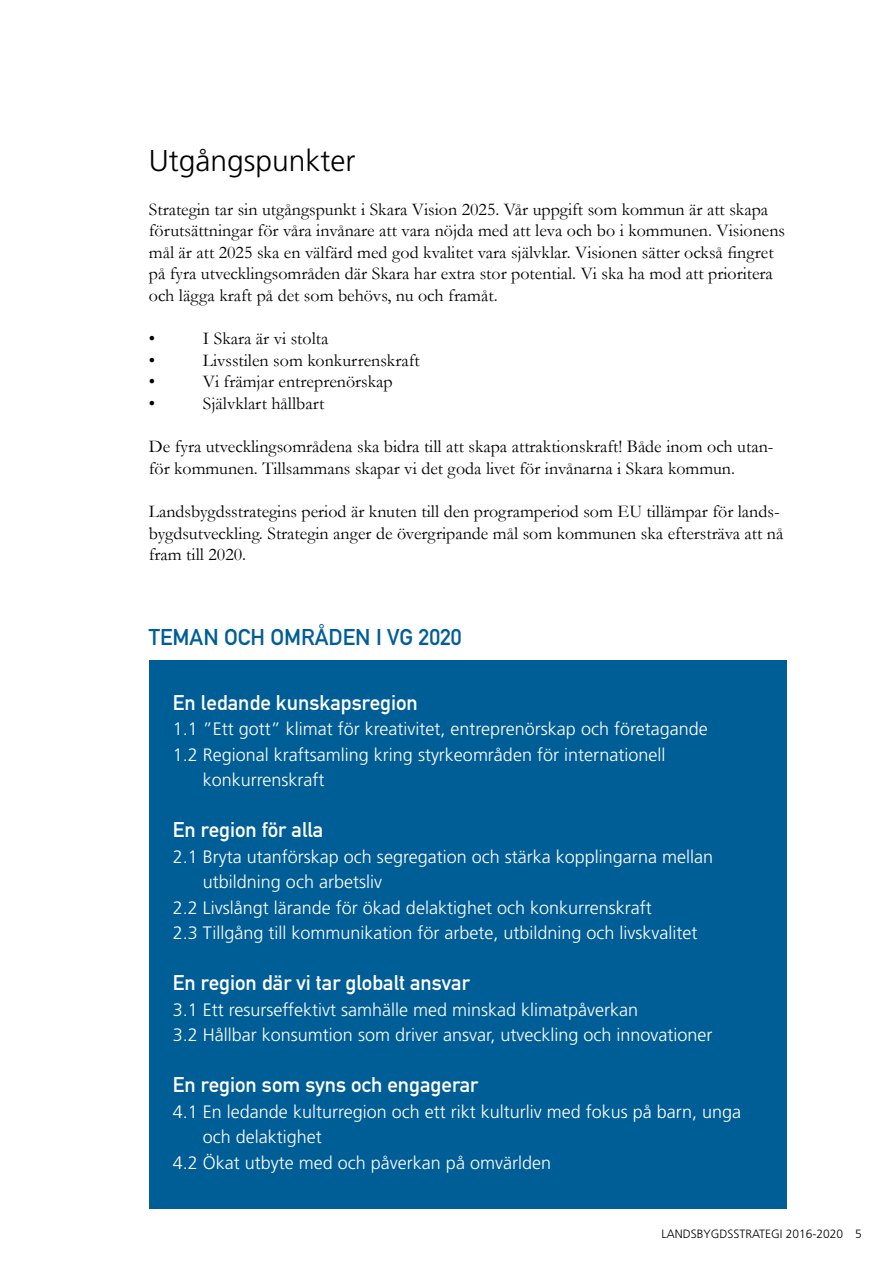
<style>
.page{position:relative;width:893px;height:1263px;background:#fff}
.page>*{position:absolute;margin:0;border:0;box-sizing:border-box;transform-origin:0 0}
.t1{font:300 30px "Frutiger LT Std";color:#000}
.t2{font:22.5px "DIN Mittelschrift Std";color:#005e96}
.t3{font:21px "DIN Mittelschrift Std";color:#fff}
.t4{font:18px/21.6px "Garamond";color:#000}
.t5{font:300 18px/25.5px "Frutiger LT Std";color:#fff}
.t6{font:300 12px "Frutiger LT Std";color:#000}
</style>
<div class="page">
<div style="left:149px;top:660px;width:638px;height:549px;background:#005e96"></div>
<h1 class="t1" style="left:149px;top:144px;width:208px">Utgångspunkter</h1>
<p class="t4" style="left:149px;top:198px;width:638px">Strategin tar sin utgångspunkt i Skara Vision 2025. Vår uppgift som kommun är att skapa förutsättningar för våra invånare att vara nöjda med att leva och bo i kommunen. Visionens mål är att 2025 ska en välfärd med god kvalitet vara självklar. Visionen sätter också fingret på fyra utvecklingsområden där Skara har extra stor potential. Vi ska ha mod att prioritera och lägga kraft på det som behövs, nu och framåt.</p>
<p class="t4" style="left:149px;top:327px;width:8px">•</p>
<p class="t4" style="left:203px;top:327px;width:127px">I Skara är vi stolta</p>
<p class="t4" style="left:149px;top:349px;width:8px">•</p>
<p class="t4" style="left:203px;top:349px;width:218px">Livsstilen som konkurrenskraft</p>
<p class="t4" style="left:149px;top:370px;width:8px">•</p>
<p class="t4" style="left:203px;top:370px;width:191px">Vi främjar entreprenörskap</p>
<p class="t4" style="left:149px;top:392px;width:8px">•</p>
<p class="t4" style="left:203px;top:392px;width:123px">Självklart hållbart</p>
<p class="t4" style="left:149px;top:435px;width:626px">De fyra utvecklingsområdena ska bidra till att skapa attraktionskraft! Både inom och utan&shy;för kommunen. Tillsammans skapar vi det goda livet för invånarna i Skara kommun.</p>
<p class="t4" style="left:149px;top:500px;width:636px">Landsbygdsstrategins period är knuten till den programperiod som EU tillämpar för lands&shy;bygdsutveckling. Strategin anger de övergripande mål som kommunen ska eftersträva att nå fram till 2020.</p>
<p class="t2" style="left:149px;top:623px;width:314px">TEMAN OCH OMRÅDEN I VG 2020</p>
<p class="t3" style="left:173px;top:690px;width:246px">En ledande kunskapsregion</p>
<p class="t5" style="left:173px;top:716px;width:536px">1.1 ”Ett gott” klimat för kreativitet, entreprenörskap och företagande</p>
<p class="t5" style="left:173px;top:742px;width:494px">1.2 Regional kraftsamling kring styrkeområden för internationell</p>
<p class="t5" style="left:203px;top:767px;width:123px">konkurrenskraft</p>
<p class="t3" style="left:173px;top:817px;width:152px">En region för alla</p>
<p class="t5" style="left:173px;top:844px;width:542px">2.1 Bryta utanförskap och segregation och stärka kopplingarna mellan</p>
<p class="t5" style="left:203px;top:869px;width:181px">utbildning och arbetsliv</p>
<p class="t5" style="left:173px;top:895px;width:480px">2.2 Livslångt lärande för ökad delaktighet och konkurrenskraft</p>
<p class="t5" style="left:173px;top:920px;width:526px">2.3 Tillgång till kommunikation för arbete, utbildning och livskvalitet</p>
<p class="t3" style="left:173px;top:970px;width:298px">En region där vi tar globalt ansvar</p>
<p class="t5" style="left:173px;top:997px;width:541px">3.1 Ett resurseffektivt samhälle med minskad klimatpåverkan<br>3.2 Hållbar konsumtion som driver ansvar, utveckling och innovationer</p>
<p class="t3" style="left:173px;top:1072px;width:307px">En region som syns och engagerar</p>
<p class="t5" style="left:173px;top:1099px;width:570px">4.1 En ledande kulturregion och ett rikt kulturliv med fokus på barn, unga</p>
<p class="t5" style="left:203px;top:1124px;width:121px">och delaktighet</p>
<p class="t5" style="left:173px;top:1150px;width:380px">4.2 Ökat utbyte med och påverkan på omvärlden</p>
<p class="t6" style="left:661px;top:1227px;width:202px">LANDSBYGDSSTRATEGI 2016-2020 5</p>
</div>
